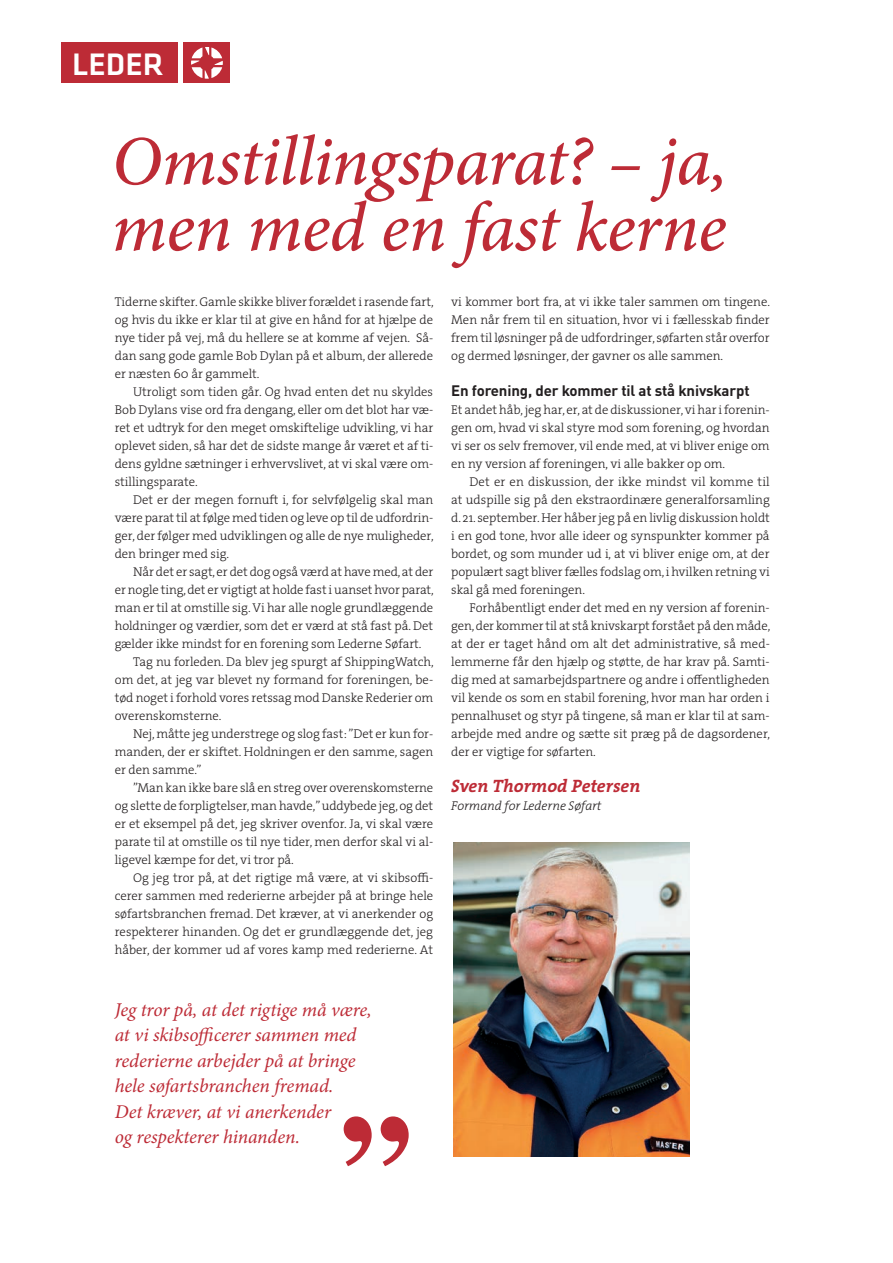
<style>
.page{position:relative;width:893px;height:1263px;background:#fff}
.page>*{position:absolute;margin:0;border:0;box-sizing:border-box;transform-origin:0 0}
.t1{font:700 149.4px "Century Schoolbook";color:#bd2b36}
.t2{font:italic 500 70.35px/66.2px "Minion Pro";letter-spacing:-.01em;color:#bd2b36}
.t3{font:500 32.25px "Klavika";color:#fff}
.t4{font:italic 19.5px/25.5px "Minion Pro";letter-spacing:-.005em;color:#bd2b36}
.t5{font:italic 700 18px "The Serif";letter-spacing:-.005em;color:#bd2b36}
.t6{font:700 15px "DINOT";letter-spacing:-.01em;color:#231f20}
.t7{font:12.75px/18px "The Serif HP3 Lig";letter-spacing:-.005em;color:#231f20;text-align:justify}
.t8{font:300 12.75px/18px "The Serif";letter-spacing:-.005em;color:#231f20;text-align:justify}
.t9{font:italic 300 12.75px "The Serif";letter-spacing:-.005em;color:#231f20}
.s1{font-family:"The Serif";font-weight:300}
</style>
<div class="page">
<div style="left:62px;top:43px;width:116px;height:40px;background:#bd2b36"></div>
<div style="left:184px;top:43px;width:46px;height:40px;background:#bd2b36"></div>
<svg style="left:191px;top:47px;width:32px;height:32px"></svg>
<img style="left:453px;top:842px;width:237px;height:315px">
<hr style="left:892px;top:318px;width:1px;height:159px;background:#0092d8">
<h3 class="t3" style="left:72px;top:47px;width:93px">LEDER</h3>
<h2 class="t2" style="left:112px;top:128px;width:618px">Omstillingsparat? – ja, men med en fast kerne</h2>
<p class="t8" style="left:115px;top:292px;width:320px">Tiderne skifter. Gamle skikke bliver forældet i rasende fart, og hvis du ikke er klar til at give en hånd for at hjælpe de nye tider på vej, må du hellere se at komme af vejen. Så&shy;dan sang gode gamle Bob Dylan på et album, der allerede er næsten 60 år gammelt.</p>
<p class="t7" style="left:115px;top:383px;width:320px;text-indent:18px">Utroligt som tiden går. Og hvad enten det nu skyldes Bob Dylans vise ord fra dengang, eller om det blot har væ&shy;ret et udtryk for den meget omskiftelige udvikling, vi har oplevet siden, så har det de sidste mange år været et af ti&shy;dens gyldne sætninger i erhvervslivet, at vi skal være om&shy;stillingsparate.</p>
<p class="t7" style="left:115px;top:491px;width:321px;text-indent:18px">Det er der megen fornuft i, for selvfølgelig skal man være parat til at følge med tiden og leve op til de udfordrin&shy;ger, der følger med udviklingen og alle de nye muligheder, den bringer med sig.</p>
<p class="t7" style="left:133px;top:563px;width:302px">Når det er sagt, er det dog også værd at have med, at der</p>
<p class="t7" style="left:115px;top:581px;width:321px">er nogle ting, det er vigtigt at holde fast i uanset hvor parat,</p>
<p class="t7" style="left:115px;top:599px;width:320px">man er til at omstille sig. Vi har alle nogle grundlæggende</p>
<p class="t7" style="left:115px;top:617px;width:320px">holdninger og værdier, som det er værd at stå fast på. Det</p>
<p class="t7" style="left:115px;top:635px;width:308px">gælder ikke mindst for en forening som Lederne Søfart.</p>
<p class="t7" style="left:133px;top:653px;width:302px">Tag nu forleden. Da blev jeg spurgt af ShippingWatch,</p>
<p class="t7" style="left:115px;top:671px;width:320px">om det, at jeg var blevet ny formand for foreningen, be-</p>
<p class="t7" style="left:115px;top:689px;width:320px">tød noget i forhold vores retssag mod Danske Rederier om</p>
<p class="t7" style="left:115px;top:707px;width:108px">overenskomsterne.</p>
<p class="t7" style="left:133px;top:725px;width:302px">Nej, måtte jeg understrege og slog fast: <span class="s1">”Det er kun for-</span></p>
<p class="t8" style="left:115px;top:742px;width:320px">manden, der er skiftet. Holdningen er den samme, sagen er den samme.”</p>
<p class="t7" style="left:115px;top:779px;width:320px;text-indent:18px">”Man kan ikke bare slå en streg over overenskomsterne og slette de forpligtelser, man havde,” uddybede jeg, og det er et eksempel på det, jeg skriver ovenfor. Ja, vi skal være parate til at omstille os til nye tider, men derfor skal vi al&shy;ligevel kæmpe for det, vi tror på.</p>
<p class="t7" style="left:115px;top:869px;width:320px;text-indent:18px">Og jeg tror på, at det rigtige må være, at vi skibsoffi&shy;cerer sammen med rederierne arbejder på at bringe hele søfartsbranchen fremad. Det kræver, at vi anerkender og respekterer hinanden. Og det er grundlæggende det, jeg håber, der kommer ud af vores kamp med rederierne. At</p>
<p class="t7" style="left:451px;top:293px;width:320px">vi kommer bort fra, at vi ikke taler sammen om tingene.<br>Men når frem til en situation, hvor vi i fællesskab finder frem til løsninger på de udfordringer, søfarten står overfor og dermed løsninger, der gavner os alle sammen.</p>
<p class="t6" style="left:451px;top:381px;width:300px">En forening, der kommer til at stå knivskarpt</p>
<p class="t8" style="left:451px;top:400px;width:320px">Et andet håb, jeg har, er, at de diskussioner, vi har i forenin&shy;gen om, hvad vi skal styre mod som forening, og hvordan vi ser os selv fremover, vil ende med, at vi bliver enige om en ny version af foreningen, vi alle bakker op om.</p>
<p class="t7" style="left:451px;top:473px;width:320px;text-indent:18px">Det er en diskussion, der ikke mindst vil komme til at udspille sig på den ekstraordinære generalforsamling d. 21. september. Her håber jeg på en livlig diskussion holdt i en god tone, hvor alle ideer og synspunkter kommer på bordet, og som munder ud i, at vi bliver enige om, at der populært sagt bliver fælles fodslag om, i hvilken retning vi skal gå med foreningen.</p>
<p class="t7" style="left:451px;top:599px;width:321px;text-indent:18px">Forhåbentligt ender det med en ny version af forenin&shy;gen, der kommer til at stå knivskarpt forstået på den måde, at der er taget hånd om alt det administrative, så med&shy;lemmerne får den hjælp og støtte, de har krav på. Samti&shy;dig med at samarbejdspartnere og andre i offentligheden vil kende os som en stabil forening, hvor man har orden i pennalhuset og styr på tingene, så man er klar til at sam&shy;arbejde med andre og sætte sit præg på de dagsordener, der er vigtige for søfarten.</p>
<h3 class="t5" style="left:451px;top:771px;width:191px">Sven Thormod Petersen</h3>
<p class="t9" style="left:451px;top:795px;width:152px">Formand for Lederne Søfart</p>
<h3 class="t4" style="left:115px;top:997px;width:259px">Jeg tror på, at det rigtige må være, at vi skibsofficerer sammen med rederierne arbejder på at bringe hele søfartsbranchen fremad.<br>Det kræver, at vi anerkender<br>og respekterer hinanden.</h3>
<h1 class="t1" style="left:341px;top:996px;width:71px">„</h1>
</div>
